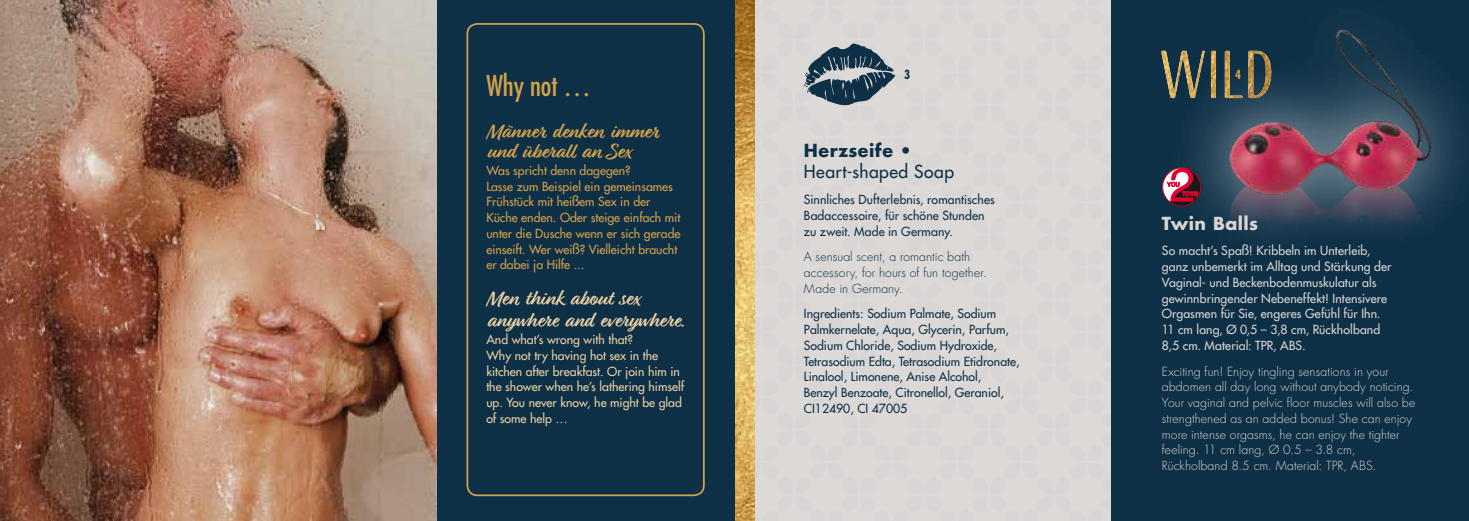
<style>
.page{position:relative;width:1469px;height:521px;background:#fff}
.page>*{position:absolute;margin:0;border:0;box-sizing:border-box;transform-origin:0 0}
.t1{font:condensed 28px "Futura LT";color:#d3a24b}
.t2{font:700 21.88px/22.2px "Relation";color:#ead0a5}
.t3{font:700 21.88px/19.2px "Relation";color:#d3a24b}
.t4{font:17.5px "Futura LT";letter-spacing:.03em;color:#0e3046}
.t5{font:700 17.5px "Futura LT";letter-spacing:.03em;color:#0e3046}
.t6{font:700 17.5px "Futura LT";letter-spacing:.025em;color:#d9d5d3}
.t7{font:12.25px/15.8px "Futura LT";color:#0e3046}
.t8{font:300 12.25px/15.8px "Futura LT";letter-spacing:.005em;color:#d9d5d3}
.t9{font:12.25px/15.8px "Futura LT";letter-spacing:.01em;color:#d9d5d3}
.t10{font:12.25px/15.8px "Futura LT";color:#d3a24b}
.t11{font:12.25px/15.8px "Futura LT";color:#ead0a5}
.t12{font:300 12.25px/15.8px "Futura LT";letter-spacing:.01em;color:#0e3046}
.t13{font:700 condensed 12.25px "Futura LT";color:#0e3046}
.t14{font:700 condensed 12.25px "Futura LT";color:#d3a24b}
</style>
<div class="page">
<div style="left:0;top:0;width:1468px;height:521px;background:#dcd9d7"></div>
<div style="left:1111px;top:0;width:357px;height:521px;background:#0e3046"></div>
<img style="left:734px;top:0;width:20px;height:521px">
<img style="left:0;top:0;width:437px;height:521px">
<div style="left:437px;top:0;width:297px;height:521px;background:#0e3046"></div>
<div style="left:1164px;top:0;width:304px;height:260px;background:#fff;opacity:.75"></div>
<img style="left:1216px;top:19px;width:228px;height:190px">
<div style="left:466px;top:23px;width:238px;height:473px;border:2px solid #d3a24b;border-radius:10px"></div>
<img style="left:1161px;top:51px;width:110px;height:47px">
<svg style="left:804px;top:43px;width:91px;height:62px"></svg>
<svg style="left:1162px;top:167px;width:39px;height:40px"></svg>
<h1 class="t1" style="left:486px;top:69px;width:106px">Why not …</h1>
<h2 class="t3" style="left:486px;top:122px;width:174px">Männer denken immer und überall an Sex</h2>
<p class="t10" style="left:486px;top:162px;width:196px">Was spricht denn dagegen?<br>Lasse zum Beispiel ein gemeinsames<br>Frühstück mit heißem Sex in der<br>Küche enden. Oder steige einfach mit unter die Dusche wenn er sich gerade einseift. Wer weiß? Vielleicht braucht er dabei ja Hilfe ...</p>
<h2 class="t2" style="left:486px;top:287px;width:200px">Men think about sex anywhere and everywhere.</h2>
<p class="t11" style="left:486px;top:331px;width:199px">And what’s wrong with that?<br>Why not try having hot sex in the kitchen after breakfast. Or join him in the shower when he’s lathering himself up. You never know, he might be glad of some help …</p>
<p class="t13" style="left:904px;top:67px;width:8px">3</p>
<p class="t14" style="left:1235px;top:67px;width:8px">4</p>
<h3 class="t5" style="left:804px;top:139px;width:109px">Herzseife •</h3>
<h3 class="t4" style="left:804px;top:160px;width:152px">Heart-shaped Soap</h3>
<p class="t7" style="left:804px;top:191px;width:192px">Sinnliches Dufterlebnis, romantisches<br>Badaccessoire, für schöne Stunden zu zweit. Made in Germany.</p>
<p class="t12" style="left:804px;top:249px;width:184px">A sensual scent, a romantic bath accessory, for hours of fun together.<br>Made in Germany.</p>
<p class="t7" style="left:804px;top:306px;width:217px">Ingredients: Sodium Palmate, Sodium Palmkernelate, Aqua, Glycerin, Parfum, Sodium Chloride, Sodium Hydroxide, Tetrasodium Edta, Tetrasodium Etidronate, Linalool, Limonene, Anise Alcohol,<br>Benzyl Benzoate, Citronellol, Geraniol, CI12490, CI 47005</p>
<h3 class="t6" style="left:1161px;top:211px;width:98px">Twin Balls</h3>
<p class="t9" style="left:1161px;top:243px;width:231px">So macht‘s Spaß! Kribbeln im Unterleib, ganz unbemerkt im Alltag und Stärkung der Vaginal- und Beckenbodenmuskulatur als gewinnbringender Nebeneffekt! Intensivere Orgasmen für Sie, engeres Gefühl für Ihn.<br>11 cm lang, Ø 0,5 – 3,8 cm, Rückholband 8,5 cm. Material: TPR, ABS.</p>
<p class="t8" style="left:1161px;top:364px;width:255px">Exciting fun! Enjoy tingling sensations in your abdomen all day long without anybody noticing.<br>Your vaginal and pelvic floor muscles will also be strengthened as an added bonus! She can enjoy more intense orgasms, he can enjoy the tighter feeling. 11 cm lang, Ø 0.5 – 3.8 cm, Rückholband 8.5 cm. Material: TPR, ABS.</p>
</div>
